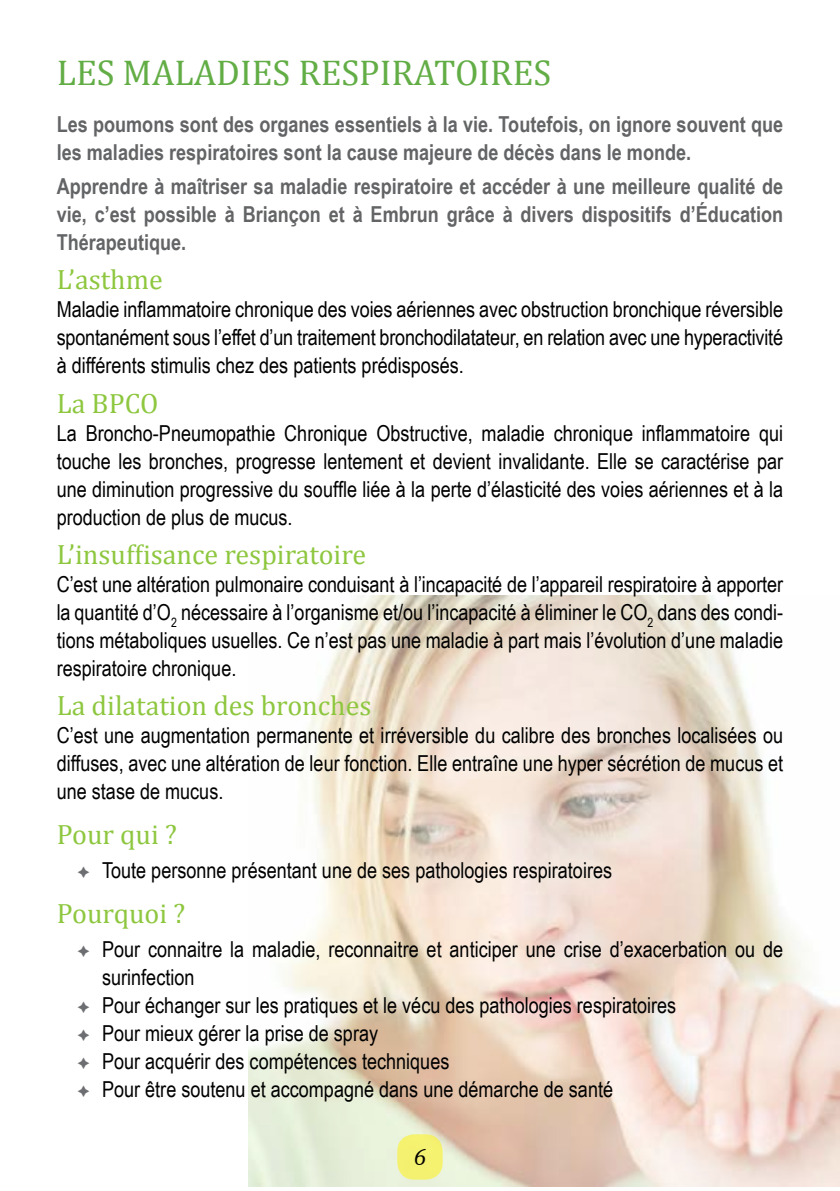
<style>
.page{position:relative;width:840px;height:1191px;background:#fff}
.page>*{position:absolute;margin:0;border:0;box-sizing:border-box;transform-origin:0 0}
.t1{font:36px "Cambria";color:#62ad45}
.t2{font:28px "Cambria";color:#8ec73f}
.t3{font:italic 24px "Cambria";color:#000}
.t4{font:22px/28px "Arial Narrow";color:#000;text-align:justify}
.t5{font:700 22px/28px "Arial Narrow";color:#636466}
</style>
<div class="page">
<img style="left:248px;top:595px;width:591px;height:591px">
<div style="left:397px;top:1134px;width:45px;height:45px;background:#f5f170;border-radius:17px"></div>
<h1 class="t1" style="left:57px;top:51px;width:495px">LES MALADIES RESPIRATOIRES</h1>
<p class="t5" style="left:57px;top:109px;width:727px">Les poumons sont des organes essentiels à la vie. Toutefois, on ignore souvent que les maladies respiratoires sont la cause majeure de décès dans le monde.</p>
<p class="t5" style="left:57px;top:171px;width:727px;text-align:justify">Apprendre à maîtriser sa maladie respiratoire et accéder à une meilleure qualité de vie, c’est possible à Briançon et à Embrun grâce à divers dispositifs d’Éducation Thérapeutique.</p>
<p class="t2" style="left:57px;top:263px;width:107px">L’asthme</p>
<p class="t4" style="left:57px;top:295px;width:727px">Maladie inflammatoire chronique des voies aériennes avec obstruction bronchique réversible spontanément sous l’effet d’un traitement bronchodilatateur, en relation avec une hyperactivité à différents stimulis chez des patients prédisposés.</p>
<p class="t2" style="left:57px;top:386px;width:103px">La BPCO</p>
<p class="t4" style="left:57px;top:418px;width:727px">La Broncho-Pneumopathie Chronique Obstructive, maladie chronique inflammatoire qui touche les bronches, progresse lentement et devient invalidante. Elle se caractérise par une diminution progressive du souffle liée à la perte d’élasticité des voies aériennes et à la production de plus de mucus.</p>
<p class="t2" style="left:57px;top:538px;width:311px">L’insuffisance respiratoire</p>
<p class="t4" style="left:57px;top:569px;width:727px">C’est une altération pulmonaire conduisant à l’incapacité de l’appareil respiratoire à apporter la quantité d’O<sub>2</sub> nécessaire à l’organisme et/ou l’incapacité à éliminer le CO<sub>2</sub> dans des condi&shy;tions métaboliques usuelles. Ce n’est pas une maladie à part mais l’évolution d’une maladie respiratoire chronique.</p>
<p class="t2" style="left:57px;top:689px;width:316px">La dilatation des bronches</p>
<p class="t4" style="left:57px;top:720px;width:727px">C’est une augmentation permanente et irréversible du calibre des bronches localisées ou diffuses, avec une altération de leur fonction. Elle entraîne une hyper sécrétion de mucus et une stase de mucus.</p>
<p class="t2" style="left:57px;top:818px;width:121px">Pour qui ?</p>
<p class="t4" style="left:102px;top:855px;width:511px">Toute personne présentant une de ses pathologies respiratoires</p>
<p class="t2" style="left:57px;top:896px;width:130px">Pourquoi ?</p>
<p class="t4" style="left:102px;top:934px;width:682px;text-align:left">Pour connaitre la maladie, reconnaitre et anticiper une crise d’exacerbation ou de surinfection<br>Pour échanger sur les pratiques et le vécu des pathologies respiratoires<br>Pour mieux gérer la prise de spray<br>Pour acquérir des compétences techniques<br>Pour être soutenu et accompagné dans une démarche de santé</p>
<p class="t3" style="left:413px;top:1139px;width:14px">6</p>
</div>
